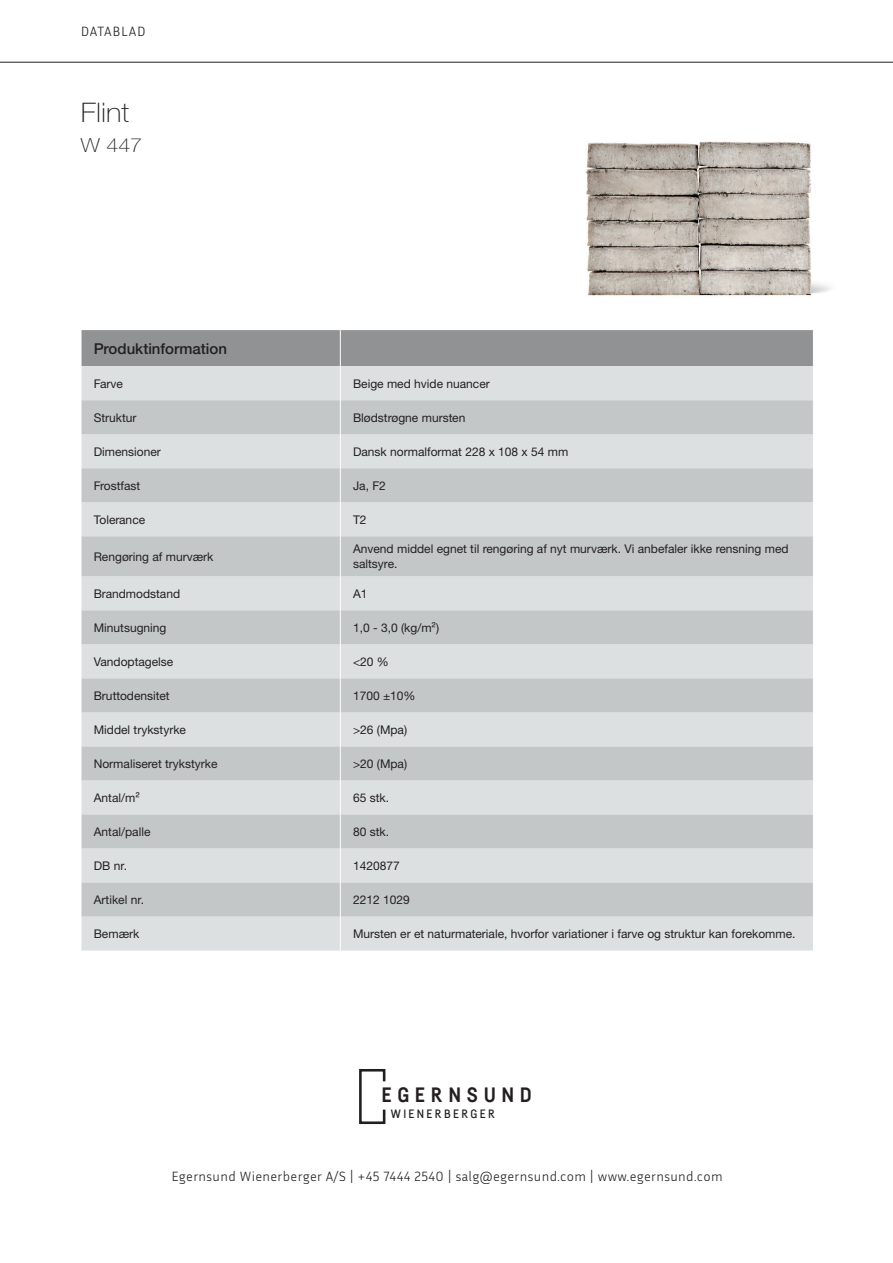
<style>
.page{position:relative;width:893px;height:1263px;background:#fff}
.page>*{position:absolute;margin:0;border:0;box-sizing:border-box;transform-origin:0 0}
.t1{font:100 27px "Helvetica Neue LTW1 G";color:#231f20;scale:1.1 1}
.t2{font:700 20.55px "Fabrikat";letter-spacing:.275em;color:#231f20}
.t3{font:100 19.5px "Helvetica Neue LTW1 G";color:#231f20;scale:1.1 1}
.t4{font:500 15px "Helvetica Neue LTW1 G";color:#231f20}
.t5{font:300 13.5px "Inria Sans";letter-spacing:.03em;color:#231f20}
.t6{font:300 13.5px "Inria Sans";letter-spacing:.06em;color:#231f20}
.t7{font:12px/14.4px "Helvetica Neue LTW1 G";color:#231f20}
.t8{font:500 12px "Fabrikat";letter-spacing:.195em;color:#231f20}
</style>
<div class="page">
<hr style="left:0;top:62px;width:893px;height:1px;background:#231f20">
<div style="left:82px;top:330px;width:731px;height:36px;background:#909294"></div>
<div style="left:82px;top:366px;width:731px;height:584px;background:#dde0e1"></div>
<svg style="left:82px;top:400px;width:731px;height:516px;background:#cfd2d3"></svg>
<hr style="left:340px;top:330px;width:1px;height:36px;background:#fff">
<hr style="left:340px;top:366px;width:1px;height:34px;background:#fff">
<hr style="left:340px;top:400px;width:1px;height:34px;background:#fff">
<hr style="left:340px;top:434px;width:1px;height:34px;background:#fff">
<hr style="left:340px;top:468px;width:1px;height:34px;background:#fff">
<hr style="left:340px;top:502px;width:1px;height:34px;background:#fff">
<hr style="left:340px;top:536px;width:1px;height:40px;background:#fff">
<hr style="left:340px;top:576px;width:1px;height:34px;background:#fff">
<hr style="left:340px;top:610px;width:1px;height:34px;background:#fff">
<hr style="left:340px;top:644px;width:1px;height:34px;background:#fff">
<hr style="left:340px;top:678px;width:1px;height:34px;background:#fff">
<hr style="left:340px;top:712px;width:1px;height:34px;background:#fff">
<hr style="left:340px;top:746px;width:1px;height:34px;background:#fff">
<hr style="left:340px;top:780px;width:1px;height:34px;background:#fff">
<hr style="left:340px;top:814px;width:1px;height:34px;background:#fff">
<hr style="left:340px;top:848px;width:1px;height:34px;background:#fff">
<hr style="left:340px;top:882px;width:1px;height:34px;background:#fff">
<hr style="left:340px;top:916px;width:1px;height:34px;background:#fff">
<img style="left:586px;top:141px;width:244px;height:155px">
<svg style="left:359px;top:1069px;width:27px;height:55px"></svg>
<p class="t6" style="left:81px;top:23px;width:67px">DATABLAD</p>
<h1 class="t1" style="left:81px;top:97px;width:45px">Flint</h1>
<h3 class="t3" style="left:81px;top:134px;width:57px">W 447</h3>
<p class="t4" style="left:94px;top:339px;width:135px">Produktinformation</p>
<p class="t7" style="left:94px;top:376px;width:31px">Farve</p>
<p class="t7" style="left:353px;top:376px;width:138px">Beige med hvide nuancer</p>
<p class="t7" style="left:94px;top:410px;width:44px">Struktur</p>
<p class="t7" style="left:353px;top:410px;width:114px">Blødstrøgne mursten</p>
<p class="t7" style="left:94px;top:444px;width:69px">Dimensioner</p>
<p class="t7" style="left:353px;top:444px;width:217px">Dansk normalformat 228 x 108 x 54 mm</p>
<p class="t7" style="left:94px;top:478px;width:48px">Frostfast</p>
<p class="t7" style="left:353px;top:478px;width:34px">Ja, F2</p>
<p class="t7" style="left:94px;top:512px;width:53px">Tolerance</p>
<p class="t7" style="left:353px;top:512px;width:15px">T2</p>
<p class="t7" style="left:94px;top:549px;width:121px">Rengøring af murværk</p>
<p class="t7" style="left:353px;top:542px;width:437px">Anvend middel egnet til rengøring af nyt murværk. Vi anbefaler ikke rensning med saltsyre.</p>
<p class="t7" style="left:94px;top:586px;width:88px">Brandmodstand</p>
<p class="t7" style="left:353px;top:586px;width:16px">A1</p>
<p class="t7" style="left:94px;top:620px;width:74px">Minutsugning</p>
<p class="t7" style="left:353px;top:620px;width:88px">1,0 - 3,0 (kg/m²)</p>
<p class="t7" style="left:94px;top:654px;width:81px">Vandoptagelse</p>
<p class="t7" style="left:353px;top:654px;width:37px">&lt;20 %</p>
<p class="t7" style="left:94px;top:688px;width:77px">Bruttodensitet</p>
<p class="t7" style="left:353px;top:688px;width:64px">1700 ±10%</p>
<p class="t7" style="left:94px;top:722px;width:94px">Middel trykstyrke</p>
<p class="t7" style="left:353px;top:722px;width:56px">&gt;26 (Mpa)</p>
<p class="t7" style="left:94px;top:756px;width:125px">Normaliseret trykstyrke</p>
<p class="t7" style="left:353px;top:756px;width:56px">&gt;20 (Mpa)</p>
<p class="t7" style="left:94px;top:790px;width:48px">Antal/m²</p>
<p class="t7" style="left:353px;top:790px;width:38px">65 stk.</p>
<p class="t7" style="left:94px;top:824px;width:58px">Antal/palle</p>
<p class="t7" style="left:353px;top:824px;width:38px">80 stk.</p>
<p class="t7" style="left:94px;top:858px;width:35px">DB nr.</p>
<p class="t7" style="left:353px;top:858px;width:48px">1420877</p>
<p class="t7" style="left:94px;top:892px;width:52px">Artikel nr.</p>
<p class="t7" style="left:353px;top:892px;width:58px">2212 1029</p>
<p class="t7" style="left:94px;top:926px;width:47px">Bemærk</p>
<p class="t7" style="left:353px;top:926px;width:444px">Mursten er et naturmateriale, hvorfor variationer i farve og struktur kan forekomme.</p>
<h2 class="t2" style="left:381px;top:1082px;width:152px">EGERNSUND</h2>
<p class="t8" style="left:391px;top:1106px;width:105px">WIENERBERGER</p>
<p class="t5" style="left:171px;top:1168px;width:553px">Egernsund Wienerberger A/S | +45 7444 2540 | salg@egernsund.com | www.egernsund.com</p>
</div>
